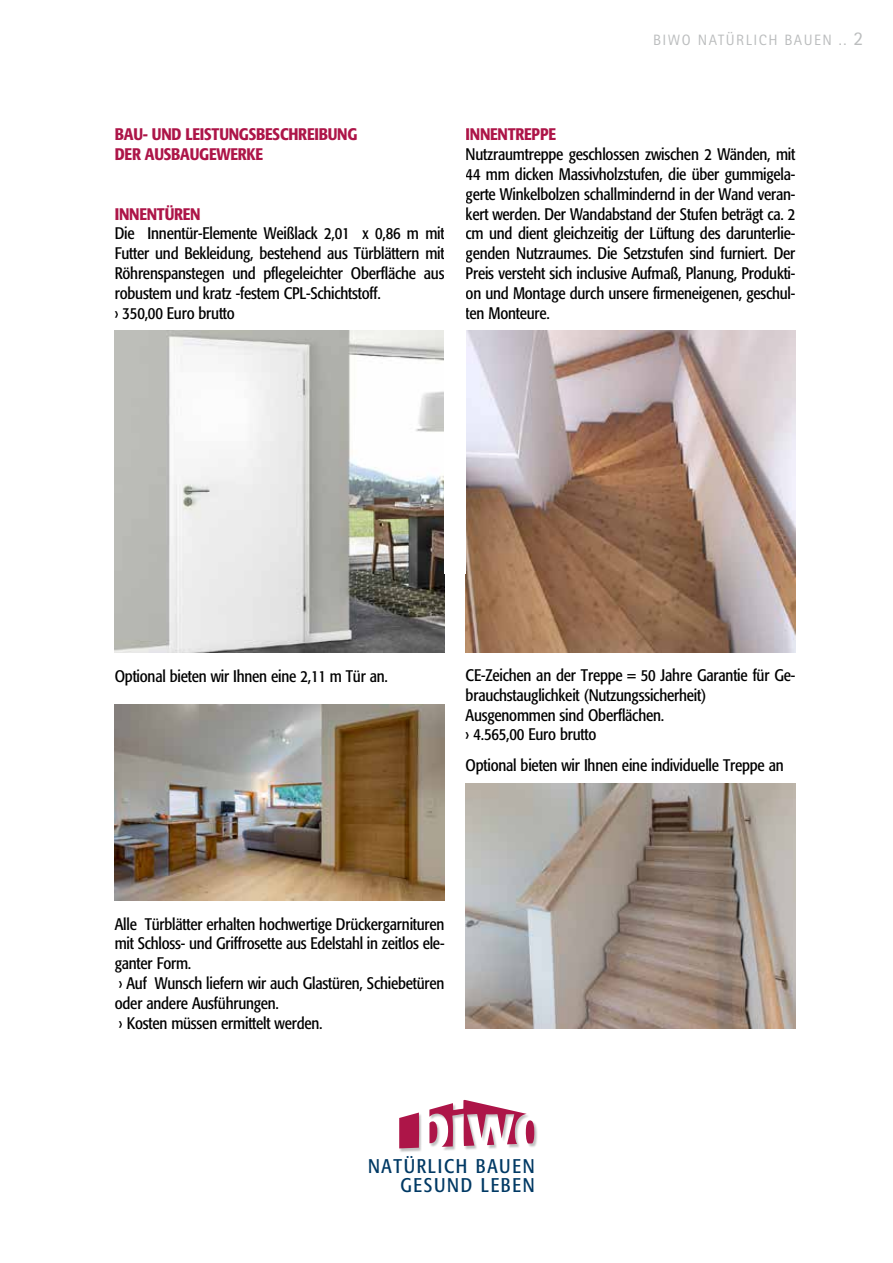
<style>
.page{position:relative;width:893px;height:1263px;background:#fff}
.page>*{position:absolute;margin:0;border:0;box-sizing:border-box;transform-origin:0 0}
.t1{font:19.5px/19.5px "FO16 C";letter-spacing:.1em;color:#003964;text-align:right}
.t2{font:16.5px/19.8px "FO16 C";color:#000}
.t3{font:16.5px/19.8px "FO16 MC";color:#ad1548}
.t4{font:15px "Rotis Sans Serif";letter-spacing:.1em;color:#bbbdbe}
.s1{font-size:19.5px}
</style>
<div class="page">
<div style="left:399px;top:1100px;width:139px;height:52px;background:#000;opacity:.25"></div>
<svg style="left:399px;top:1100px;width:135px;height:48px"></svg>
<img style="left:115px;top:331px;width:329px;height:322px">
<img style="left:115px;top:705px;width:329px;height:196px">
<img style="left:466px;top:331px;width:329px;height:321px">
<img style="left:466px;top:783px;width:329px;height:245px">
<p class="t4" style="left:653px;top:31px;width:212px">BIWO NATÜRLICH BAUEN .. <span class="s1">2</span></p>
<p class="t3" style="left:115px;top:124px;width:244px">BAU- UND LEISTUNGSBESCHREIBUNG<br>DER AUSBAUGEWERKE</p>
<p class="t3" style="left:115px;top:204px;width:87px">INNENTÜREN</p>
<p class="t2" style="left:115px;top:224px;width:331px">Die Innentür-Elemente Weißlack 2,01 x 0,86 m mit Futter und Bekleidung, bestehend aus Türblättern mit Röhrenspanstegen und pflegeleichter Oberfläche aus robustem und kratz -festem CPL-Schichtstoff.<br>» 350,00 Euro brutto</p>
<p class="t3" style="left:466px;top:124px;width:92px">INNENTREPPE</p>
<p class="t2" style="left:466px;top:144px;width:331px;text-align:justify">Nutzraumtreppe geschlossen zwischen 2 Wänden, mit 44 mm dicken Massivholzstufen, die über gummigela&shy;gerte Winkelbolzen schallmindernd in der Wand veran&shy;kert werden. Der Wandabstand der Stufen beträgt ca. 2 cm und dient gleichzeitig der Lüftung des darunterlie&shy;genden Nutzraumes. Die Setzstufen sind furniert. Der Preis versteht sich inclusive Aufmaß, Planung, Produkti&shy;on und Montage durch unsere firmeneigenen, geschul&shy;ten Monteure.</p>
<p class="t2" style="left:115px;top:666px;width:275px">Optional bieten wir Ihnen eine 2,11 m Tür an.</p>
<p class="t2" style="left:466px;top:665px;width:331px">CE-Zeichen an der Treppe = 50 Jahre Garantie für Ge&shy;brauchstauglichkeit (Nutzungssicherheit)<br>Ausgenommen sind Oberflächen.<br>» 4.565,00 Euro brutto</p>
<p class="t2" style="left:466px;top:755px;width:319px">Optional bieten wir Ihnen eine individuelle Treppe an</p>
<p class="t2" style="left:115px;top:913px;width:331px">Alle Türblätter erhalten hochwertige Drückergarnituren mit Schloss- und Griffrosette aus Edelstahl in zeitlos ele&shy;ganter Form.<br>» Auf Wunsch liefern wir auch Glastüren, Schiebetüren oder andere Ausführungen.<br>» Kosten müssen ermittelt werden.</p>
<p class="t1" style="left:368px;top:1156px;width:168px">NATÜRLICH BAUEN<br>GESUND LEBEN</p>
</div>
